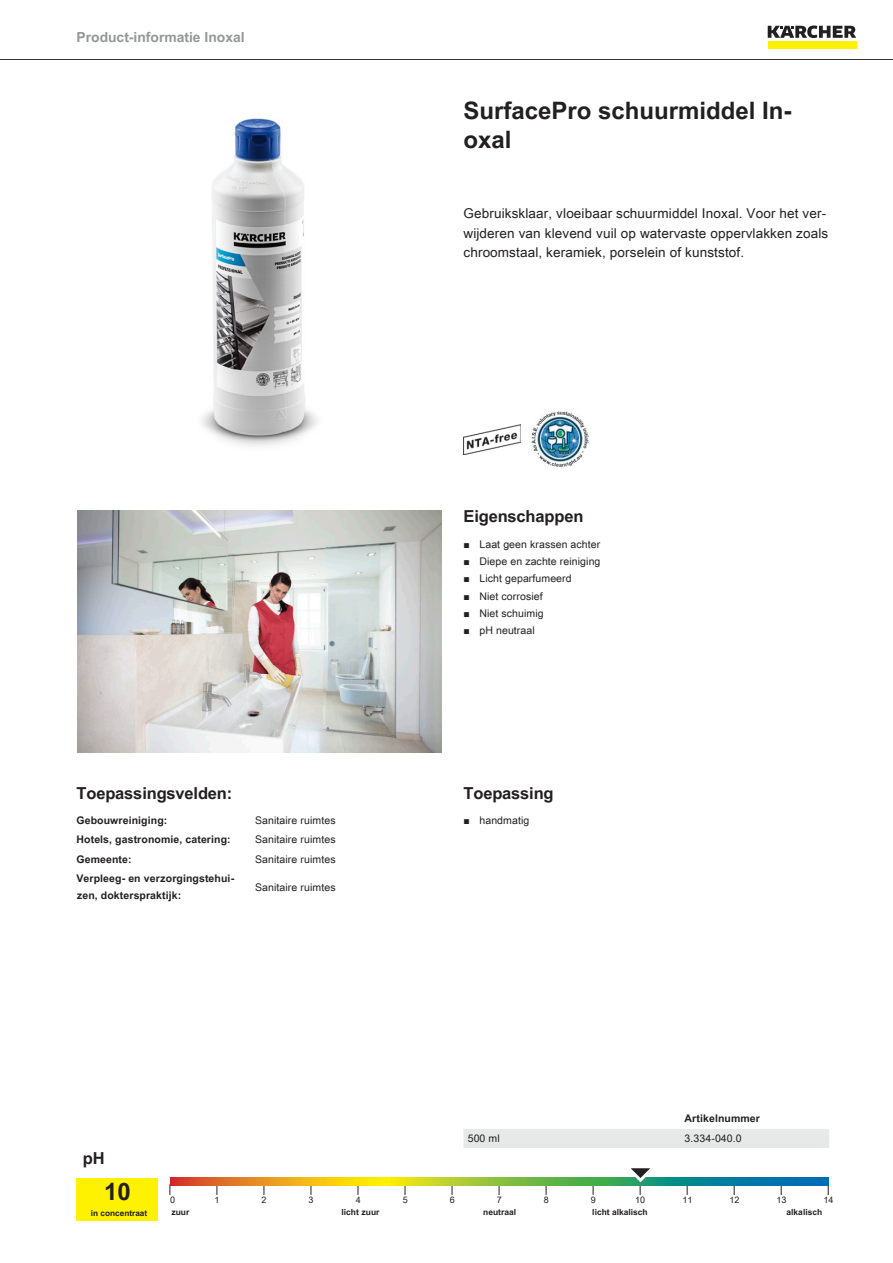
<style>
.page{position:relative;width:893px;height:1263px;background:#fff}
.page>*{position:absolute;margin:0;border:0;box-sizing:border-box;transform-origin:0 0}
.t1{font:700 24px/28.8px "Arial Unicode MS";color:#231f20}
.t2{font:700 16.5px "Arial Unicode MS";letter-spacing:-.01em;color:#231f20}
.t3{font:700 13.8px "Arial Unicode MS";color:#949698}
.t4{font:13.5px/19.5px "Arial Unicode MS";letter-spacing:.01em;color:#231f20}
.t5{font:10.5px "Arial Unicode MS";letter-spacing:.01em;color:#231f20}
.t6{font:700 10.5px/17.2px "Arial Unicode MS";letter-spacing:.01em;color:#231f20}
.t7{font:9px "Arial Unicode MS";color:#231f20}
.t8{font:700 8.4px "Arial Unicode MS";color:#231f20}
.t9{font:700 8.25px "Arial Unicode MS";color:#231f20}
.s1{font-family:"Arial"}
</style>
<div class="page">
<hr style="left:0;top:59px;width:893px;height:1px;background:#231f20">
<div style="left:768px;top:42px;width:88px;height:7px;background:#fff200"></div>
<svg style="left:768px;top:26px;width:88px;height:12px"></svg>
<img style="left:202px;top:118px;width:116px;height:328px">
<img style="left:463px;top:424px;width:57px;height:30px">
<img style="left:531px;top:411px;width:57px;height:56px">
<img style="left:78px;top:510px;width:363px;height:243px">
<div style="left:77px;top:1178px;width:81px;height:42px;background:#fff200"></div>
<svg style="left:170px;top:1178px;width:658px;height:8px;background:#88a249"></svg>
<svg style="left:623px;top:1168px;width:38px;height:27px"></svg>
<div style="left:463px;top:1129px;width:366px;height:19px;background:#e7e8e8"></div>
<h3 class="t3" style="left:77px;top:27px;width:170px">Product-informatie Inoxal</h3>
<h2 class="t2" style="left:77px;top:780px;width:157px">Toepassingsvelden:</h2>
<p class="t6" style="left:77px;top:812px;width:92px">Gebouwreiniging:</p>
<p class="t5" style="left:255px;top:812px;width:82px">Sanitaire ruimtes</p>
<p class="t6" style="left:77px;top:831px;width:156px">Hotels, gastronomie, catering:</p>
<p class="t5" style="left:255px;top:832px;width:82px">Sanitaire ruimtes</p>
<p class="t6" style="left:77px;top:851px;width:57px">Gemeente:</p>
<p class="t5" style="left:255px;top:851px;width:82px">Sanitaire ruimtes</p>
<p class="t6" style="left:77px;top:870px;width:159px">Verpleeg- en verzorgingstehui&shy;zen, dokterspraktijk:</p>
<p class="t5" style="left:255px;top:879px;width:82px">Sanitaire ruimtes</p>
<h2 class="t2" style="left:83px;top:1146px;width:23px">pH</h2>
<h1 class="t1" style="left:463px;top:97px;width:330px">SurfacePro schuurmiddel In&shy;oxal</h1>
<p class="t4" style="left:463px;top:203px;width:366px">Gebruiksklaar, vloeibaar schuurmiddel Inoxal. Voor het ver&shy;wijderen van klevend vuil op watervaste oppervlakken zoals chroomstaal, keramiek, porselein of kunststof.</p>
<h2 class="t2" style="left:463px;top:504px;width:121px">Eigenschappen</h2>
<p class="t5" style="left:463px;top:536px;width:138px"><span class="s1">■</span> Laat geen krassen achter</p>
<p class="t5" style="left:463px;top:554px;width:138px"><span class="s1">■</span> Diepe en zachte reiniging</p>
<p class="t5" style="left:463px;top:571px;width:110px"><span class="s1">■</span> Licht geparfumeerd</p>
<p class="t5" style="left:463px;top:588px;width:81px"><span class="s1">■</span> Niet corrosief</p>
<p class="t5" style="left:463px;top:605px;width:82px"><span class="s1">■</span> Niet schuimig</p>
<p class="t5" style="left:463px;top:623px;width:73px"><span class="s1">■</span> pH neutraal</p>
<h2 class="t2" style="left:463px;top:780px;width:92px">Toepassing</h2>
<p class="t5" style="left:463px;top:813px;width:67px"><span class="s1">■</span> handmatig</p>
<p class="t6" style="left:685px;top:1110px;width:77px">Artikelnummer</p>
<p class="t5" style="left:468px;top:1130px;width:34px">500 ml</p>
<p class="t5" style="left:685px;top:1130px;width:59px">3.334-040.0</p>
<h1 class="t1" style="left:104px;top:1178px;width:28px">10</h1>
<p class="t7" style="left:170px;top:1193px;width:7px">0</p>
<p class="t7" style="left:215px;top:1193px;width:7px">1</p>
<p class="t7" style="left:262px;top:1193px;width:7px">2</p>
<p class="t7" style="left:309px;top:1193px;width:7px">3</p>
<p class="t7" style="left:356px;top:1193px;width:7px">4</p>
<p class="t7" style="left:403px;top:1193px;width:7px">5</p>
<p class="t7" style="left:450px;top:1193px;width:7px">6</p>
<p class="t7" style="left:497px;top:1193px;width:7px">7</p>
<p class="t7" style="left:544px;top:1193px;width:7px">8</p>
<p class="t7" style="left:591px;top:1193px;width:7px">9</p>
<p class="t7" style="left:635px;top:1193px;width:12px">10</p>
<p class="t7" style="left:682px;top:1193px;width:12px">11</p>
<p class="t7" style="left:729px;top:1193px;width:12px">12</p>
<p class="t7" style="left:776px;top:1193px;width:12px">13</p>
<p class="t7" style="left:823px;top:1193px;width:12px">14</p>
<p class="t9" style="left:91px;top:1207px;width:58px">in concentraat</p>
<p class="t8" style="left:171px;top:1206px;width:20px">zuur</p>
<p class="t8" style="left:341px;top:1206px;width:39px">licht zuur</p>
<p class="t8" style="left:483px;top:1206px;width:34px">neutraal</p>
<p class="t8" style="left:592px;top:1206px;width:57px">licht alkalisch</p>
<p class="t8" style="left:786px;top:1206px;width:37px">alkalisch</p>
</div>
